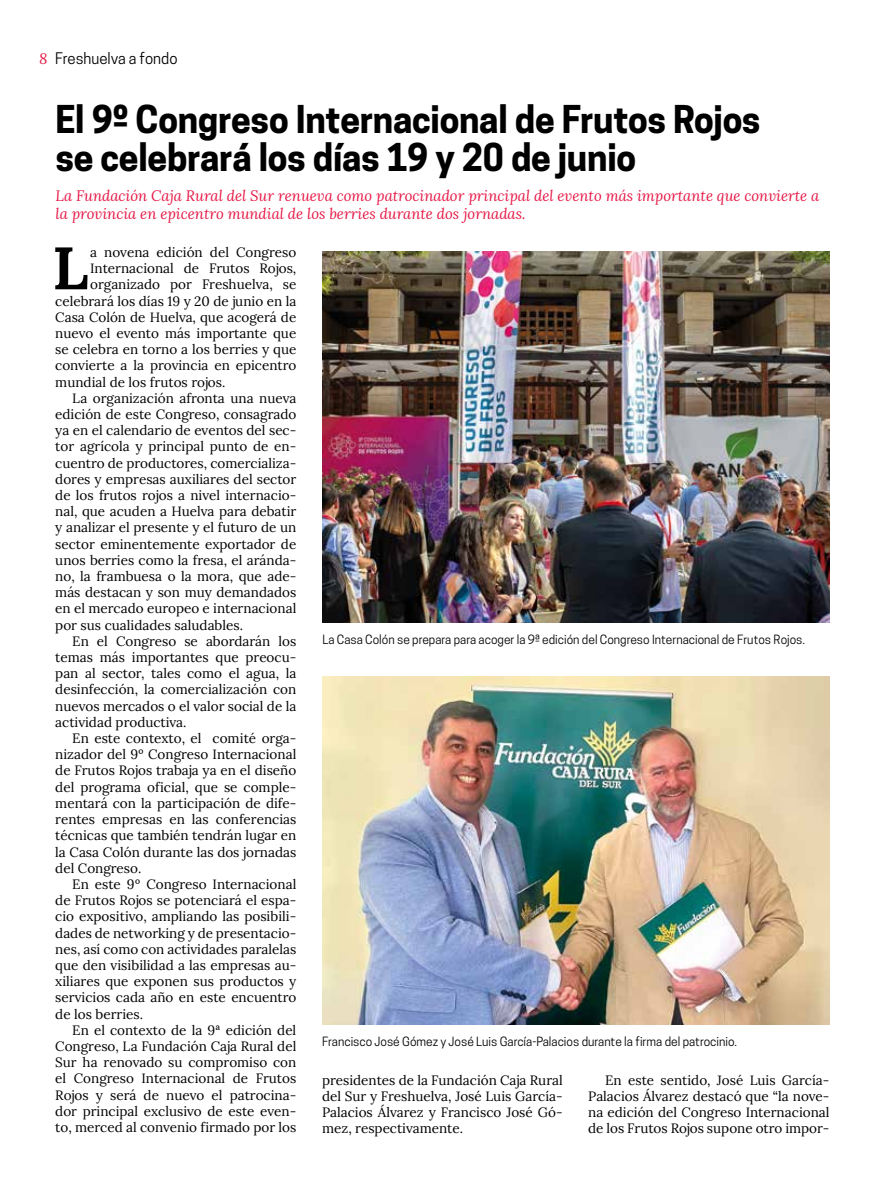
<style>
.page{position:relative;width:893px;height:1191px;background:#fff}
.page>*{position:absolute;margin:0;border:0;box-sizing:border-box;transform-origin:0 0}
.t1{font:700 59.85px "Lora";color:#000}
.t2{font:700 36px/37.5px "Cooper Hewitt";letter-spacing:-.01em;color:#000}
.t3{font:italic 15px/18px "Lora";color:#e61846}
.t4{font:15px "Cooper Hewitt";color:#000}
.t5{font:13.5px/16.2px "Lora";color:#000;text-align:justify}
.t6{font:12px "Cooper Hewitt";color:#000}
.s1{font-family:"Lora";font-style:italic;color:#e61846}
</style>
<div class="page">
<img style="left:323px;top:251px;width:507px;height:371px">
<img style="left:322px;top:676px;width:507px;height:348px">
<p class="t4" style="left:39px;top:50px;width:140px"><span class="s1">8</span> Freshuelva a fondo</p>
<h2 class="t2" style="left:55px;top:101px;width:707px">El 9º Congreso Internacional de Frutos Rojos se celebrará los días 19 y 20 de junio</h2>
<p class="t3" style="left:56px;top:187px;width:765px">La Fundación Caja Rural del Sur renueva como patrocinador principal del evento más importante que convierte a la provincia en epicentro mundial de los berries durante dos jornadas.</p>
<h1 class="t1" style="left:52px;top:217px;width:38px">L</h1>
<p class="t5" style="left:90px;top:243px;width:208px">a novena edición del Congreso</p>
<p class="t5" style="left:90px;top:259px;width:208px">Internacional de Frutos Rojos,</p>
<p class="t5" style="left:90px;top:275px;width:208px">organizado por Freshuelva, se</p>
<p class="t5" style="left:55px;top:292px;width:243px">celebrará los días 19 y 20 de junio en la</p>
<p class="t5" style="left:55px;top:308px;width:243px">Casa Colón de Huelva, que acogerá de</p>
<p class="t5" style="left:55px;top:324px;width:243px">nuevo el evento más importante que</p>
<p class="t5" style="left:55px;top:340px;width:243px">se celebra en torno a los berries y que</p>
<p class="t5" style="left:55px;top:356px;width:243px">convierte a la provincia en epicentro</p>
<p class="t5" style="left:55px;top:373px;width:172px">mundial de los frutos rojos.</p>
<p class="t5" style="left:72px;top:389px;width:226px">La organización afronta una nueva</p>
<p class="t5" style="left:55px;top:405px;width:243px">edición de este Congreso, consagrado</p>
<p class="t5" style="left:55px;top:421px;width:243px">ya en el calendario de eventos del sec-</p>
<p class="t5" style="left:55px;top:437px;width:243px">tor agrícola y principal punto de en-</p>
<p class="t5" style="left:55px;top:454px;width:243px">cuentro de productores, comercializa-</p>
<p class="t5" style="left:55px;top:470px;width:243px">dores y empresas auxiliares del sector</p>
<p class="t5" style="left:55px;top:486px;width:243px">de los frutos rojos a nivel internacio-</p>
<p class="t5" style="left:55px;top:502px;width:243px">nal, que acuden a Huelva para debatir</p>
<p class="t5" style="left:55px;top:518px;width:243px">y analizar el presente y el futuro de un</p>
<p class="t5" style="left:55px;top:535px;width:243px">sector eminentemente exportador de</p>
<p class="t5" style="left:55px;top:551px;width:243px">unos berries como la fresa, el aránda-</p>
<p class="t5" style="left:55px;top:567px;width:243px">no, la frambuesa o la mora, que ade-</p>
<p class="t5" style="left:55px;top:583px;width:243px">más destacan y son muy demandados</p>
<p class="t5" style="left:55px;top:599px;width:243px">en el mercado europeo e internacional</p>
<p class="t5" style="left:55px;top:616px;width:189px">por sus cualidades saludables.</p>
<p class="t5" style="left:72px;top:632px;width:226px">En el Congreso se abordarán los</p>
<p class="t5" style="left:55px;top:648px;width:243px">temas más importantes que preocu-</p>
<p class="t5" style="left:55px;top:664px;width:243px">pan al sector, tales como el agua, la</p>
<p class="t5" style="left:55px;top:680px;width:243px">desinfección, la comercialización con</p>
<p class="t5" style="left:55px;top:697px;width:243px">nuevos mercados o el valor social de la</p>
<p class="t5" style="left:55px;top:713px;width:133px">actividad productiva.</p>
<p class="t5" style="left:72px;top:729px;width:226px">En este contexto, el comité orga-</p>
<p class="t5" style="left:55px;top:745px;width:243px">nizador del 9º Congreso Internacional</p>
<p class="t5" style="left:55px;top:761px;width:243px">de Frutos Rojos trabaja ya en el diseño</p>
<p class="t5" style="left:55px;top:778px;width:243px">del programa oficial, que se comple-</p>
<p class="t5" style="left:55px;top:794px;width:243px">mentará con la participación de dife-</p>
<p class="t5" style="left:55px;top:810px;width:243px">rentes empresas en las conferencias</p>
<p class="t5" style="left:55px;top:826px;width:243px">técnicas que también tendrán lugar en</p>
<p class="t5" style="left:55px;top:842px;width:243px">la Casa Colón durante las dos jornadas</p>
<p class="t5" style="left:55px;top:859px;width:88px">del Congreso.</p>
<p class="t5" style="left:72px;top:875px;width:226px">En este 9º Congreso Internacional</p>
<p class="t5" style="left:55px;top:891px;width:243px">de Frutos Rojos se potenciará el espa-</p>
<p class="t5" style="left:55px;top:907px;width:243px">cio expositivo, ampliando las posibili-</p>
<p class="t5" style="left:55px;top:923px;width:243px">dades de networking y de presentacio-</p>
<p class="t5" style="left:55px;top:940px;width:243px">nes, así como con actividades paralelas</p>
<p class="t5" style="left:55px;top:956px;width:243px">que den visibilidad a las empresas au-</p>
<p class="t5" style="left:55px;top:972px;width:243px">xiliares que exponen sus productos y</p>
<p class="t5" style="left:55px;top:988px;width:243px">servicios cada año en este encuentro</p>
<p class="t5" style="left:55px;top:1004px;width:89px">de los berries.</p>
<p class="t5" style="left:72px;top:1021px;width:226px">En el contexto de la 9ª edición del</p>
<p class="t5" style="left:55px;top:1037px;width:243px">Congreso, La Fundación Caja Rural del</p>
<p class="t5" style="left:55px;top:1053px;width:243px">Sur ha renovado su compromiso con</p>
<p class="t5" style="left:55px;top:1069px;width:243px">el Congreso Internacional de Frutos</p>
<p class="t5" style="left:55px;top:1085px;width:243px">Rojos y será de nuevo el patrocina-</p>
<p class="t5" style="left:55px;top:1102px;width:243px">dor principal exclusivo de este even-</p>
<p class="t5" style="left:55px;top:1118px;width:243px">to, merced al convenio firmado por los</p>
<p class="t6" style="left:322px;top:632px;width:484px">La Casa Colón se prepara para acoger la 9ª edición del Congreso Internacional de Frutos Rojos.</p>
<p class="t6" style="left:322px;top:1034px;width:417px">Francisco José Gómez y José Luis García-Palacios durante la firma del patrocinio.</p>
<p class="t5" style="left:322px;top:1071px;width:242px">presidentes de la Fundación Caja Rural del Sur y Freshuelva, José Luis García-Palacios Álvarez y Francisco José Gó&shy;mez, respectivamente.</p>
<p class="t5" style="left:588px;top:1071px;width:243px;text-indent:17px">En este sentido, José Luis García-Palacios Álvarez destacó que “la nove&shy;na edición del Congreso Internacional de los Frutos Rojos supone otro impor-</p>
</div>
